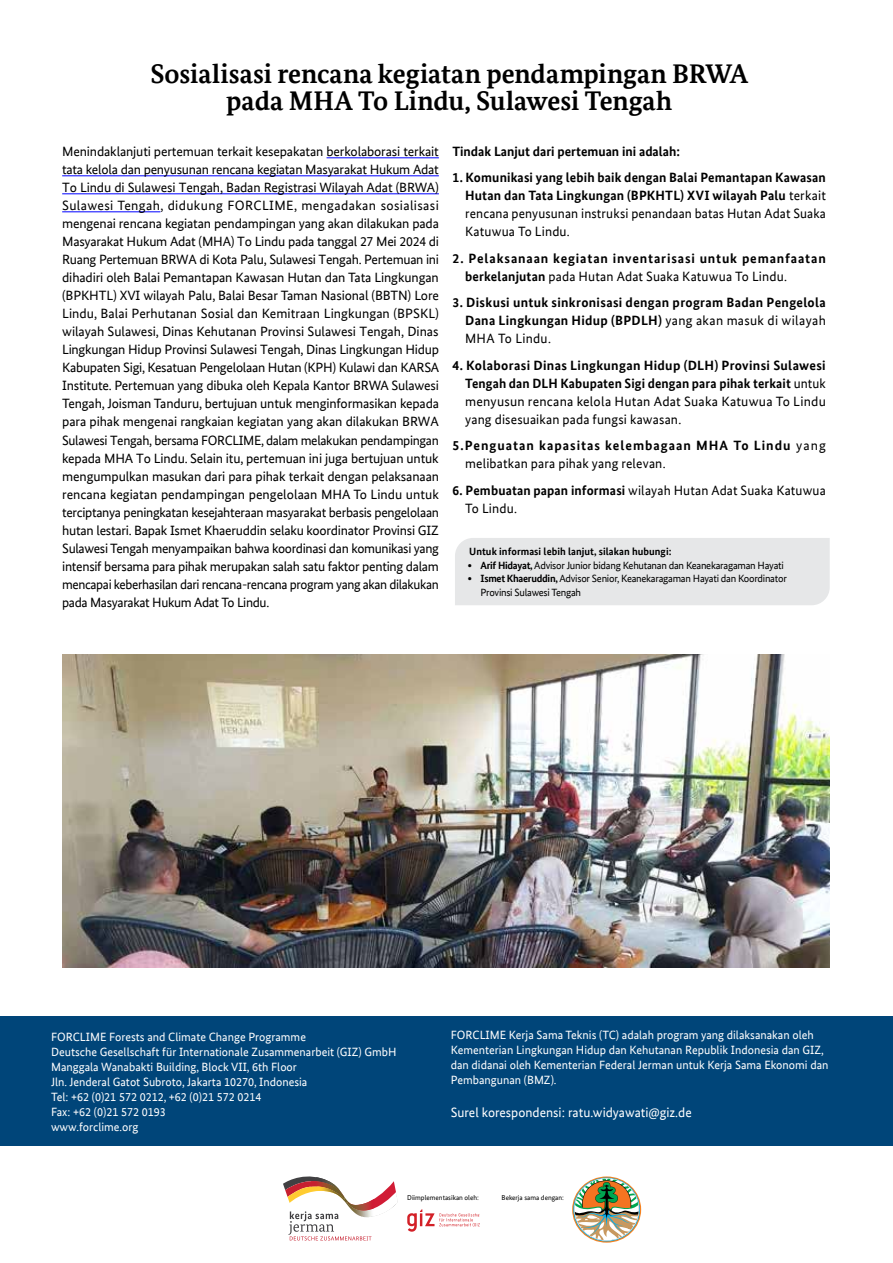
<style>
.page{position:relative;width:893px;height:1263px;background:#fff}
.page>*{position:absolute;margin:0;border:0;box-sizing:border-box;transform-origin:0 0}
.t1{font:700 27px/27px "Bundes Serif Office T";color:#000;text-align:center}
.t2{font:13.5px/18px "Bundes Sans Office";letter-spacing:-.025em;color:#000;text-align:justify}
.t3{font:700 13.5px/18px "Bundes Sans Office";letter-spacing:.02em;color:#000;text-align:justify}
.t4{font:700 13.5px/18px "Bundes Sans Office";letter-spacing:.06em;color:#000}
.t5{font:700 13.5px/18px "Bundes Sans Office";letter-spacing:.07em;color:#000}
.t6{font:13.5px/18px "Bundes Sans Office";letter-spacing:.01em;color:#000}
.t7{font:13.5px "Bundes Sans Office";color:#fff}
.t8{font:700 13.5px "Bundes Sans Office";color:#000}
.t9{font:12px/15px "Bundes Sans Office";color:#fff}
.t10{font:10.5px/13.5px "Bundes Sans Office";letter-spacing:-.025em;color:#000}
.t11{font:700 10.5px "Bundes Sans Office";letter-spacing:.005em;color:#000}
.t12{font:7.05px "Bundes Sans Office";color:#000}
.s1{font-weight:400}
.s2{font-weight:700}
</style>
<div class="page">
<div style="left:0;top:1016px;width:893px;height:247px;background:#004579"></div>
<div style="left:0;top:1146px;width:893px;height:117px;background:#fff"></div>
<svg style="left:283px;top:1176px;width:115px;height:64px"></svg>
<img style="left:347px;top:1199px;width:27px;height:11px">
<img style="left:346px;top:1203px;width:27px;height:14px">
<svg style="left:407px;top:1209px;width:73px;height:23px"></svg>
<img style="left:574px;top:1178px;width:65px;height:63px">
<hr style="left:327px;top:157px;width:112px;height:1px;background:#00f">
<hr style="left:62px;top:175px;width:377px;height:1px;background:#00f">
<hr style="left:62px;top:193px;width:377px;height:1px;background:#00f">
<hr style="left:62px;top:211px;width:98px;height:1px;background:#00f">
<div style="left:455px;top:538px;width:375px;height:67px;background:#e6e7e8"></div>
<img style="left:62px;top:654px;width:768px;height:313px">
<h1 class="t1" style="left:150px;top:60px;width:599px">Sosialisasi rencana kegiatan pendampingan BRWA pada MHA To Lindu, Sulawesi Tengah</h1>
<p class="t2" style="left:62px;top:143px;width:379px">Menindaklanjuti pertemuan terkait kesepakatan berkolaborasi terkait tata kelola dan penyusunan rencana kegiatan Masyarakat Hukum Adat To Lindu di Sulawesi Tengah, Badan Registrasi Wilayah Adat (BRWA)<br>Sulawesi Tengah, didukung FORCLIME, mengadakan sosialisasi mengenai rencana kegiatan pendampingan yang akan dilakukan pada Masyarakat Hukum Adat (MHA) To Lindu pada tanggal 27 Mei 2024 di Ruang Pertemuan BRWA di Kota Palu, Sulawesi Tengah. Pertemuan ini dihadiri oleh Balai Pemantapan Kawasan Hutan dan Tata Lingkungan (BPKHTL) XVI wilayah Palu, Balai Besar Taman Nasional (BBTN) Lore Lindu, Balai Perhutanan Sosial dan Kemitraan Lingkungan (BPSKL) wilayah Sulawesi, Dinas Kehutanan Provinsi Sulawesi Tengah, Dinas Lingkungan Hidup Provinsi Sulawesi Tengah, Dinas Lingkungan Hidup Kabupaten Sigi, Kesatuan Pengelolaan Hutan (KPH) Kulawi dan KARSA Institute. Pertemuan yang dibuka oleh Kepala Kantor BRWA Sulawesi Tengah, Joisman Tanduru, bertujuan untuk menginformasikan kepada para pihak mengenai rangkaian kegiatan yang akan dilakukan BRWA Sulawesi Tengah, bersama FORCLIME, dalam melakukan pendampingan kepada MHA To Lindu. Selain itu, pertemuan ini juga bertujuan untuk mengumpulkan masukan dari para pihak terkait dengan pelaksanaan rencana kegiatan pendampingan pengelolaan MHA To Lindu untuk terciptanya peningkatan kesejahteraan masyarakat berbasis pengelolaan hutan lestari. Bapak Ismet Khaeruddin selaku koordinator Provinsi GIZ Sulawesi Tengah menyampaikan bahwa koordinasi dan komunikasi yang intensif bersama para pihak merupakan salah satu faktor penting dalam mencapai keberhasilan dari rencana-rencana program yang akan dilakukan pada Masyarakat Hukum Adat To Lindu.</p>
<p class="t8" style="left:452px;top:143px;width:229px">Tindak Lanjut dari pertemuan ini adalah:</p>
<p class="t3" style="left:465px;top:169px;width:362px;text-indent:-13px">1. Komunikasi yang lebih baik dengan Balai Pemantapan Kawasan Hutan dan Tata Lingkungan (BPKHTL) XVI wilayah Palu <span class="s1">terkait rencana penyusunan instruksi penandaan batas Hutan Adat Suaka Katuwua To Lindu.</span></p>
<p class="t4" style="left:465px;top:249px;width:362px;text-indent:-13px">2. Pelaksanaan kegiatan inventarisasi untuk pemanfaatan berkelanjutan <span class="s1">pada Hutan Adat Suaka Katuwua To Lindu.</span></p>
<p class="t3" style="left:465px;top:294px;width:362px;text-indent:-13px">3. Diskusi untuk sinkronisasi dengan program Badan Pengelola Dana Lingkungan Hidup (BPDLH) <span class="s1">yang akan masuk di wilayah MHA To Lindu.</span></p>
<p class="t3" style="left:465px;top:356px;width:362px;text-indent:-13px">4. Kolaborasi Dinas Lingkungan Hidup (DLH) Provinsi Sulawesi Tengah dan DLH Kabupaten Sigi dengan para pihak terkait <span class="s1">untuk menyusun rencana kelola Hutan Adat Suaka Katuwua To Lindu yang disesuaikan pada fungsi kawasan.</span></p>
<p class="t5" style="left:465px;top:437px;width:362px;text-indent:-13px">5.Penguatan kapasitas kelembagaan MHA To Lindu <span class="s1">yang melibatkan para pihak yang relevan.</span></p>
<p class="t6" style="left:465px;top:481px;width:362px;text-indent:-13px"><span class="s2">6. Pembuatan papan informasi</span> wilayah Hutan Adat Suaka Katuwua<br>To Lindu.</p>
<p class="t11" style="left:469px;top:546px;width:204px">Untuk informasi lebih lanjut, silakan hubungi:</p>
<p class="t10" style="left:468px;top:559px;width:318px"><span class="s2">• Arif Hidayat,</span> Advisor Junior bidang Kehutanan dan Keanekaragaman Hayati</p>
<p class="t10" style="left:480px;top:572px;width:308px;text-indent:-13px"><span class="s2">• Ismet Khaeruddin,</span> Advisor Senior, Keanekaragaman Hayati dan Koordinator<br>Provinsi Sulawesi Tengah</p>
<p class="t9" style="left:51px;top:1029px;width:347px">FORCLIME Forests and Climate Change Programme<br>Deutsche Gesellschaft für Internationale Zusammenarbeit (GIZ) GmbH Manggala Wanabakti Building, Block VII, 6th Floor<br>Jln. Jenderal Gatot Subroto, Jakarta 10270, Indonesia<br>Tel: +62 (0)21 572 0212, +62 (0)21 572 0214<br>Fax: +62 (0)21 572 0193<br>www.forclime.org</p>
<p class="t9" style="left:451px;top:1027px;width:379px">FORCLIME Kerja Sama Teknis (TC) adalah program yang dilaksanakan oleh Kementerian Lingkungan Hidup dan Kehutanan Republik Indonesia dan GIZ, dan didanai oleh Kementerian Federal Jerman untuk Kerja Sama Ekonomi dan Pembangunan (BMZ).</p>
<p class="t7" style="left:451px;top:1105px;width:242px">Surel korespondensi: ratu.widyawati@giz.de</p>
<p class="t12" style="left:407px;top:1194px;width:73px">Diimplementasikan oleh:</p>
<p class="t12" style="left:502px;top:1194px;width:64px">Bekerja sama dengan:</p>
</div>
